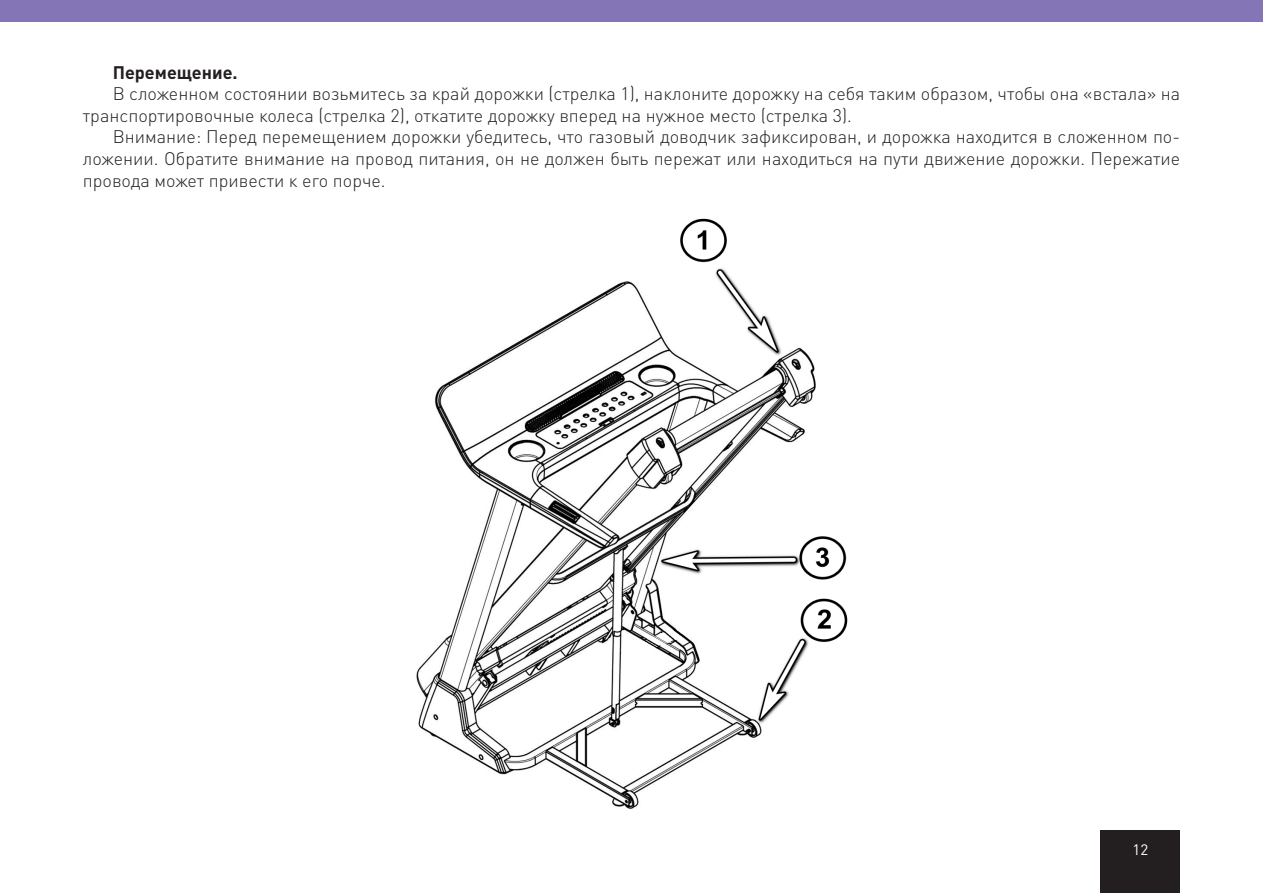
<style>
.page{position:relative;width:1263px;height:893px;background:#fff}
.page>*{position:absolute;margin:0;border:0;box-sizing:border-box;transform-origin:0 0}
.Обычный_текст__с_отс{font:300 18px/21.6px "DIN Pro";color:#231f20}
.Обычный_текст__с_отс-2{font:700 18px "DIN Pro";color:#231f20}
.t1{font:15px "DIN Pro";color:#fff}
</style>
<div class="page">
<div style="left:0;top:0;width:1263px;height:21px;background:#8476b6"></div>
<div style="left:1101px;top:831px;width:79px;height:62px;background:#231f20"></div>
<img style="left:416px;top:218px;width:432px;height:591px">
<p class="Обычный_текст__с_отс-2" style="left:113px;top:57px;width:127px">Перемещение.</p>
<p class="Обычный_текст__с_отс" style="left:83px;top:81px;width:1099px;text-indent:30px">В сложенном состоянии возьмитесь за край дорожки (стрелка 1), наклоните дорожку на себя таким образом, чтобы она «встала» на транспортировочные колеса (стрелка 2), откатите дорожку вперед на нужное место (стрелка 3).</p>
<p class="Обычный_текст__с_отс" style="left:83px;top:125px;width:1099px;text-align:justify;text-indent:30px">Внимание: Перед перемещением дорожки убедитесь, что газовый доводчик зафиксирован, и дорожка находится в сложенном по&shy;ложении. Обратите внимание на провод питания, он не должен быть пережат или находиться на пути движение дорожки. Пережатие провода может привести к его порче.</p>
<p class="t1" style="left:1132px;top:839px;width:17px">12</p>
</div>
